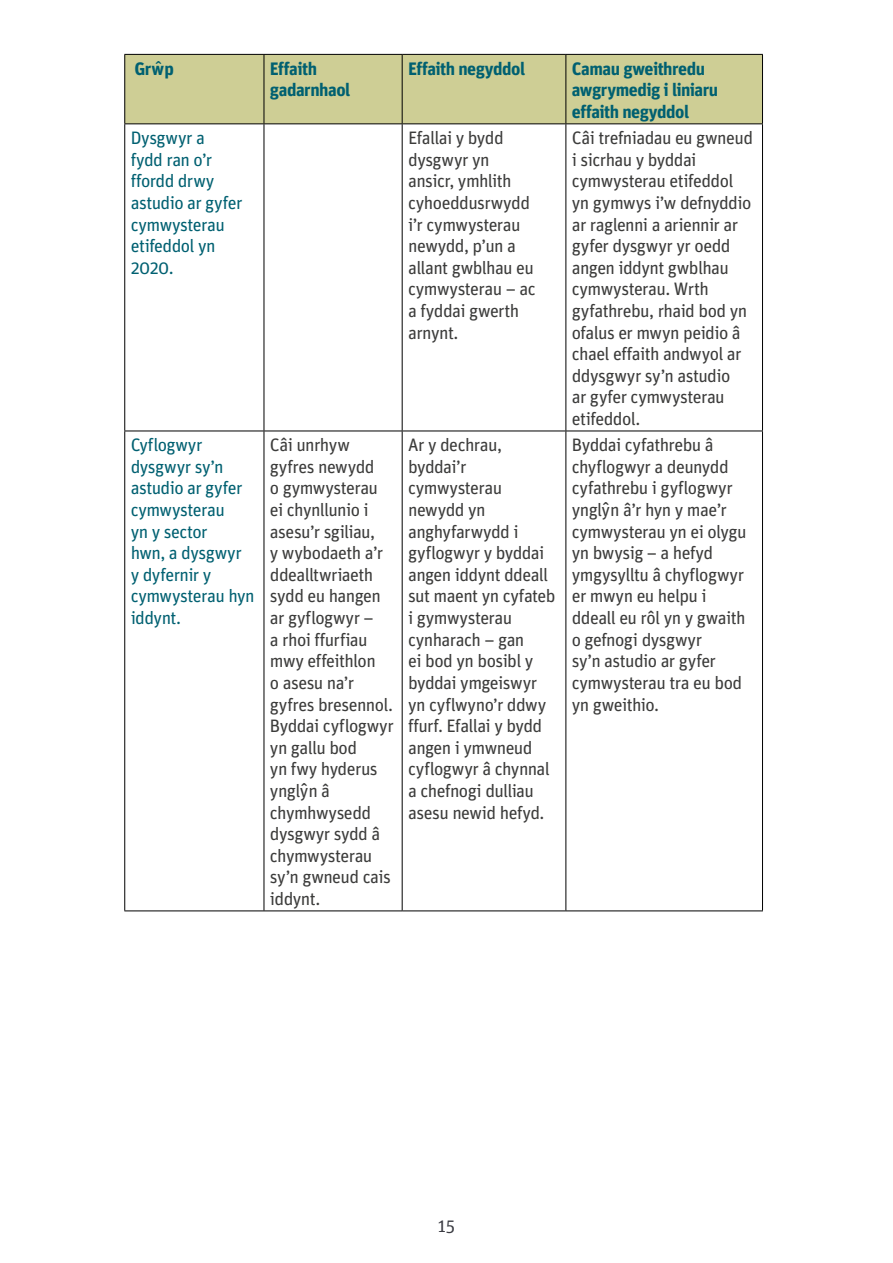
<style>
.page{position:relative;width:893px;height:1263px;background:#fff}
.page>*{position:absolute;margin:0;border:0;box-sizing:border-box;transform-origin:0 0}
.t1{font:18px/21.6px "Unit OT";letter-spacing:-.035em;color:#3c3c3b}
.t2{font:18px/21.6px "Unit OT";letter-spacing:-.03em;color:#006071}
.t3{font:700 18px/21.6px "Unit OT";letter-spacing:-.03em;color:#006071}
.t4{font:18px "Unit Slab Pro";color:#3b3c43}
.s1{font-weight:400}
</style>
<div class="page">
<div style="left:125px;top:55px;width:637px;height:68px;background:#cece95"></div>
<hr style="left:124px;top:124px;width:1px;height:307px;background:#000">
<hr style="left:264px;top:124px;width:1px;height:307px;background:#000">
<hr style="left:402px;top:124px;width:1px;height:307px;background:#000">
<hr style="left:565px;top:124px;width:1px;height:307px;background:#000">
<hr style="left:762px;top:124px;width:1px;height:307px;background:#000">
<hr style="left:124px;top:431px;width:140px;height:1px;background:#000">
<hr style="left:124px;top:431px;width:1px;height:479px;background:#000">
<hr style="left:264px;top:431px;width:138px;height:1px;background:#000">
<hr style="left:264px;top:431px;width:1px;height:479px;background:#000">
<hr style="left:402px;top:431px;width:164px;height:1px;background:#000">
<hr style="left:402px;top:431px;width:1px;height:479px;background:#000">
<hr style="left:566px;top:431px;width:197px;height:1px;background:#000">
<hr style="left:565px;top:431px;width:1px;height:479px;background:#000">
<hr style="left:762px;top:431px;width:1px;height:479px;background:#000">
<hr style="left:124px;top:54px;width:140px;height:1px;background:#000">
<hr style="left:124px;top:55px;width:1px;height:68px;background:#000">
<hr style="left:264px;top:54px;width:138px;height:1px;background:#000">
<hr style="left:264px;top:55px;width:1px;height:68px;background:#000">
<hr style="left:402px;top:54px;width:164px;height:1px;background:#000">
<hr style="left:402px;top:55px;width:1px;height:68px;background:#000">
<hr style="left:566px;top:54px;width:197px;height:1px;background:#000">
<hr style="left:565px;top:55px;width:1px;height:68px;background:#000">
<hr style="left:762px;top:55px;width:1px;height:68px;background:#000">
<hr style="left:124px;top:123px;width:140px;height:1px;background:#000">
<hr style="left:264px;top:123px;width:138px;height:1px;background:#000">
<hr style="left:402px;top:123px;width:164px;height:1px;background:#000">
<hr style="left:566px;top:123px;width:197px;height:1px;background:#000">
<hr style="left:124px;top:910px;width:140px;height:1px;background:#000">
<hr style="left:264px;top:910px;width:138px;height:1px;background:#000">
<hr style="left:402px;top:910px;width:164px;height:1px;background:#000">
<hr style="left:566px;top:910px;width:197px;height:1px;background:#000">
<p class="t3" style="left:134px;top:57px;width:41px">Grw<span class="s1">̂</span>p</p>
<p class="t3" style="left:270px;top:57px;width:82px">Effaith gadarnhaol</p>
<p class="t3" style="left:408px;top:57px;width:119px">Effaith negyddol</p>
<p class="t3" style="left:572px;top:57px;width:148px">Camau gweithredu awgrymedig i liniaru effaith negyddol</p>
<p class="t2" style="left:131px;top:127px;width:113px">Dysgwyr a<br>fydd ran o’r ffordd drwy astudio ar gyfer cymwysterau etifeddol yn<br>2020.</p>
<p class="t1" style="left:408px;top:127px;width:129px">Efallai y bydd dysgwyr yn ansicr, ymhlith cyhoeddusrwydd i’r cymwysterau newydd, p’un a allant gwblhau eu cymwysterau – ac a fyddai gwerth arnynt.</p>
<p class="t1" style="left:572px;top:127px;width:183px">Câi trefniadau eu gwneud i sicrhau y byddai cymwysterau etifeddol yn gymwys i’w defnyddio ar raglenni a ariennir ar gyfer dysgwyr yr oedd angen iddynt gwblhau cymwysterau. Wrth gyfathrebu, rhaid bod yn ofalus er mwyn peidio â chael effaith andwyol ar ddysgwyr sy’n astudio<br>ar gyfer cymwysterau etifeddol.</p>
<p class="t2" style="left:131px;top:434px;width:126px">Cyflogwyr dysgwyr sy’n astudio ar gyfer cymwysterau<br>yn y sector<br>hwn, a dysgwyr y dyfernir y cymwysterau hyn iddynt.</p>
<p class="t1" style="left:270px;top:434px;width:125px">Câi unrhyw gyfres newydd<br>o gymwysterau ei chynllunio i asesu’r sgiliau,<br>y wybodaeth a’r ddealltwriaeth sydd eu hangen ar gyflogwyr –<br>a rhoi ffurfiau mwy effeithlon<br>o asesu na’r gyfres bresennol.<br>Byddai cyflogwyr yn gallu bod<br>yn fwy hyderus ynglyn â</p>
<p class="t1" style="left:408px;top:434px;width:149px">Ar y dechrau, byddai’r cymwysterau newydd yn anghyfarwydd i gyflogwyr y byddai angen iddynt ddeall sut maent yn cyfateb i gymwysterau cynharach – gan<br>ei bod yn bosibl y byddai ymgeiswyr yn cyflwyno’r ddwy ffurf. Efallai y bydd angen i ymwneud cyflogwyr â chynnal a chefnogi dulliau asesu newid hefyd.</p>
<p class="t1" style="left:572px;top:434px;width:162px">Byddai cyfathrebu â chyflogwyr a deunydd cyfathrebu i gyflogwyr ynglyn â’r hyn y mae’r</p>
<p class="t1" style="left:572px;top:499px;width:176px;text-indent:39px">̂<br>cymwysterau yn ei olygu yn bwysig – a hefyd ymgysylltu â chyflogwyr er mwyn eu helpu i ddeall eu rôl yn y gwaith o gefnogi dysgwyr<br>sy’n astudio ar gyfer cymwysterau tra eu bod yn gweithio.</p>
<p class="t1" style="left:270px;top:779px;width:123px;text-indent:39px">̂ chymhwysedd dysgwyr sydd â chymwysterau sy’n gwneud cais iddynt.</p>
<p class="t4" style="left:438px;top:1213px;width:19px">15</p>
</div>
